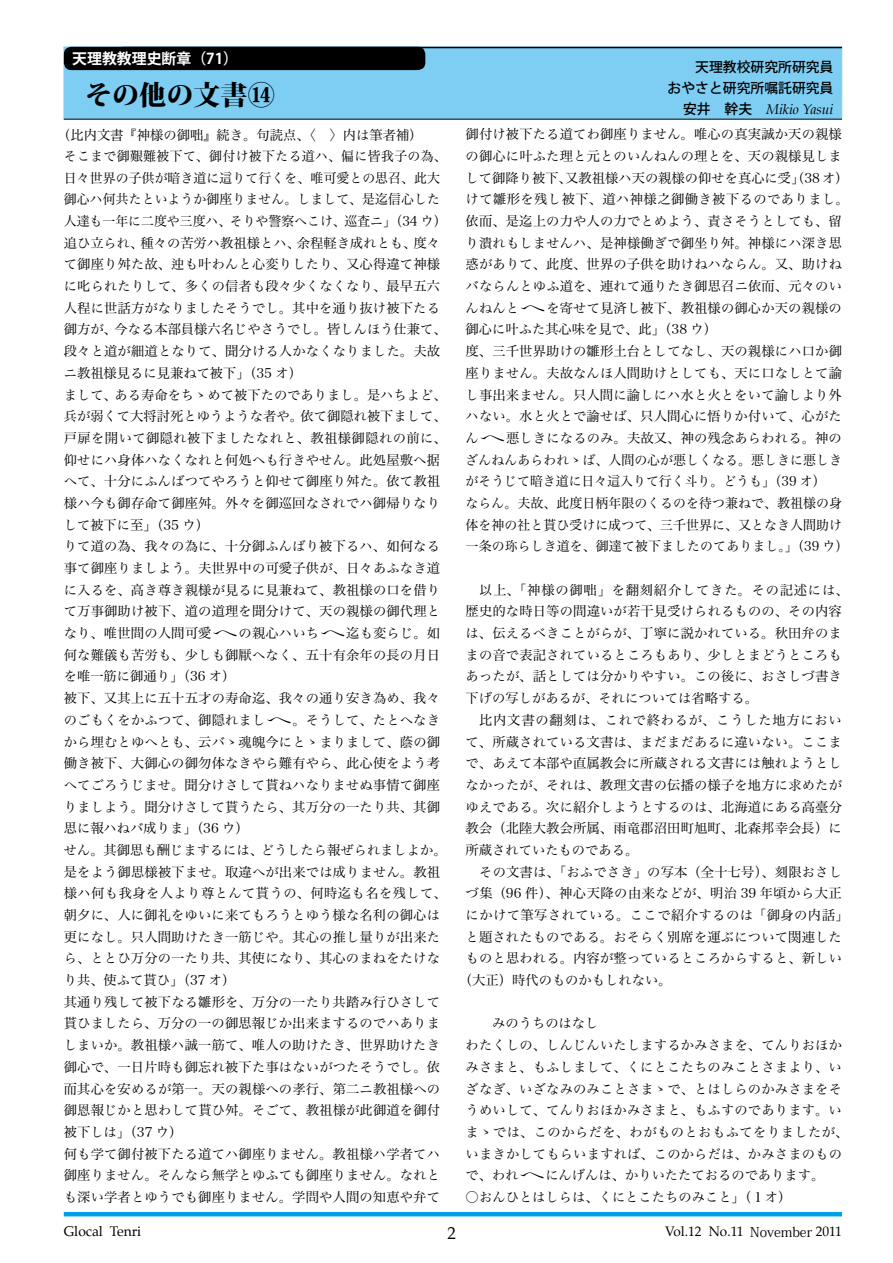
<style>
.page{position:relative;width:893px;height:1263px;background:#fff}
.page>*{position:absolute;margin:0;border:0;box-sizing:border-box;transform-origin:0 0}
.t1{font:800 27.15px "Koz Min Pro";color:#000}
.t2{font:16.95px "Palatino";color:#000}
.t3{font:700 14.85px "Koz Go Pro";color:#fff}
.t4{font:500 13.8px/21.3px "Koz Go Pro";color:#000;text-align:right}
.t5{font:italic 13.8px "Palatino";color:#000}
.t6{font:13.8px "Palatino";color:#000}
.t7{font:13.5px "Palatino";color:#000}
.t8{font:13.35px/21.8px "Hira Min Pro W3";letter-spacing:.015em;color:#000}
.t9{font:13.35px "Hira Min Pro W3";letter-spacing:.035em;color:#000}
.s1{font-family:"Koz Go Pro";font-weight:500;font-style:normal}
.s2{font-family:"Koz Min Pro"}
</style>
<div class="page">
<hr style="left:64px;top:1212px;width:778px;height:4px;background:#00a0e9">
<div style="left:64px;top:47px;width:778px;height:72px;background:#7ecef4;border:1px solid #7ecef4"></div>
<hr style="left:64px;top:119px;width:778px;height:1px;background:#000">
<hr style="left:122px;top:47px;width:720px;height:1px;background:#000">
<div style="left:65px;top:48px;width:360px;height:21px;background:#000;border-radius:7px"></div>
<div style="left:64px;top:47px;width:361px;height:23px;border:2px solid #000;border-radius:7px"></div>
<p class="t3" style="left:72px;top:49px;width:167px">天理教教理史断章（71）</p>
<h1 class="t1" style="left:85px;top:74px;width:191px">その他の文書⑭</h1>
<p class="t4" style="left:668px;top:57px;width:167px">天理教校研究所研究員<br>おやさと研究所嘱託研究員</p>
<p class="t5" style="left:655px;top:98px;width:179px"><span class="s1">　　安井　幹夫　</span>Mikio Yasui</p>
<p class="t8" style="left:64px;top:122px;width:385px;text-indent:-7px">（比内文書『神様の御咄』続き。句読点、〈　〉内は筆者補）<br>そこまで御艱難被下て、御付け被下たる道ハ、偏に皆我子の為、日々世界の子供が暗き道に這りて行くを、唯可愛との思召、此大御心ハ何共たといようか御座りません。しまして、是迄信心した人達も一年に二度や三度ハ、そりや警察へこけ、巡査ニ」（34 ウ）追ひ立られ、種々の苦労ハ教祖様とハ、余程軽き成れとも、度々て御座り舛た故、迚も叶わんと心変りしたり、又心得違て神様に叱られたりして、多くの信者も段々少くなくなり、最早五六人程に世話方がなりましたそうでし。其中を通り抜け被下たる御方が、今なる本部員様六名じやさうでし。皆しんほう仕兼て、段々と道が細道となりて、聞分ける人かなくなりました。夫故ニ教祖様見るに見兼ねて被下」（35 オ）<br>まして、ある寿命をちゝめて被下たのでありまし。是ハちよど、兵が弱くて大将討死とゆうような者や。依て御隠れ被下まして、戸扉を開いて御隠れ被下ましたなれと、教祖様御隠れの前に、仰せにハ身体ハなくなれと何処へも行きやせん。此処屋敷へ据へて、十分にふんばつてやろうと仰せて御座り舛た。依て教祖様ハ今も御存命て御座舛。外々を御巡回なされでハ御帰りなりして被下に至」（35 ウ）<br>りて道の為、我々の為に、十分御ふんばり被下るハ、如何なる事て御座りましよう。夫世界中の可愛子供が、日々あふなき道に入るを、高き尊き親様が見るに見兼ねて、教祖様の口を借りて万事御助け被下、道の道理を聞分けて、天の親様の御代理となり、唯世間の人間可愛への親心ハいちへ迄も変らじ。如何な難儀も苦労も、少しも御厭へなく、五十有余年の長の月日を唯一筋に御通り」（36 オ）<br>被下、又其上に五十五才の寿命迄、我々の通り安き為め、我々のごもくをかふつて、御隠れましへ。そうして、たとへなきから埋むとゆへとも、云バゝ魂魄今にとゝまりまして、蔭の御働き被下、大御心の御勿体なきやら難有やら、此心使をよう考へてごろうじませ。聞分けさして貰ねハなりませぬ事情て御座りましよう。聞分けさして貰うたら、其万分の一たり共、其御思に報ハねバ成りま」（36 ウ）<br>せん。其御思も酬じまするには、どうしたら報ぜられましよか。是をよう御思様被下ませ。取違へが出来では成りません。教祖様ハ何も我身を人より尊とんて貰うの、何時迄も名を残して、朝夕に、人に御礼をゆいに来てもろうとゆう様な名利の御心は更になし。只人間助けたき一筋じや。其心の推し量りが出来たら、ととひ万分の一たり共、其使になり、其心のまねをたけなり共、使ふて貰ひ」（37 オ）<br>其通り残して被下なる雛形を、万分の一たり共踏み行ひさして貰ひましたら、万分の一の御思報じか出来まするのでハありましまいか。教祖様ハ誠一筋て、唯人の助けたき、世界助けたき御心で、一日片時も御忘れ被下た事はないがつたそうでし。依而其心を安めるが第一。天の親様への孝行、第二ニ教祖様への御恩報じかと思わして貰ひ舛。そごて、教祖様が此御道を御付被下しは」（37 ウ）<br>何も学て御付被下たる道てハ御座りません。教祖様ハ学者てハ御座りません。そんなら無学とゆふても御座りません。なれとも深い学者とゆうでも御座りません。学問や人間の知恵や弁て</p>
<p class="t8" style="left:466px;top:122px;width:385px">御付け被下たる道てわ御座りません。唯心の真実誠か天の親様の御心に叶ふた理と元とのいんねんの理とを、天の親様見しまして御降り被下、又教祖様ハ天の親様の仰せを真心に受」（38オ）けて雛形を残し被下、道ハ神様之御働き被下るのでありまし。依而、是迄上の力や人の力でとめよう、責さそうとしても、留り潰れもしませんハ、是神様働ぎで御坐り舛。神様にハ深き思惑がありて、此度、世界の子供を助けねハならん。又、助けねバならんとゆふ道を、連れて通りたき御思召ニ依而、元々のいんねんとへを寄せて見済し被下、教祖様の御心か天の親様の御心に叶ふた其心味を見で、此」（38 ウ）<br>度、三千世界助けの雛形土台としてなし、天の親様にハ口か御座りません。夫故なんほ人間助けとしても、天に口なしとて諭し事出来ません。只人間に諭しにハ水と火とをいて諭しより外ハない。水と火とで諭せば、只人間心に悟りか付いて、心がたんへ悪しきになるのみ。夫故又、神の残念あらわれる。神のざんねんあらわれゝば、人間の心が悪しくなる。悪しきに悪しきがそうじて暗き道に日々這入りて行く斗り。どうも」（39 オ）<br>ならん。夫故、此度日柄年限のくるのを待つ兼ねで、教祖様の身体を神の社と貰ひ受けに成つて、三千世界に、又となき人間助け一条の珎らしき道を、御達て被下ましたのてありまし。」（39 ウ）</p>
<p class="t8" style="left:466px;top:578px;width:384px;text-indent:14px">以上、「神様の御咄」を翻刻紹介してきた。その記述には、歴史的な時日等の間違いが若干見受けられるものの、その内容は、伝えるべきことがらが、丁寧に説かれている。秋田弁のままの音で表記されているところもあり、少しとまどうところもあったが、話としては分かりやすい。この後に、おさしづ書き下げの写しがあるが、それについては省略する。</p>
<p class="t8" style="left:466px;top:708px;width:378px;text-align:justify;text-indent:14px">比内文書の翻刻は、これで終わるが、こうした地方において、所蔵されている文書は、まだまだあるに違いない。ここまで、あえて本部や直属教会に所蔵される文書には触れようとしなかったが、それは、教理文書の伝播の様子を地方に求めたがゆえである。次に紹介しようとするのは、北海道にある高臺分教会（北陸大教会所属、雨竜郡沼田町旭町、北森邦幸会長）に所蔵されていたものである。</p>
<p class="t8" style="left:479px;top:859px;width:364px">その文書は、「おふでさき」の写本（全十七号）、刻限おさし</p>
<p class="t9" style="left:466px;top:882px;width:378px">づ集（96 件）、神心天降の由来などが、明治 39 年頃から大正</p>
<p class="t9" style="left:466px;top:904px;width:385px">にかけて筆写されている。ここで紹介するのは「御身の内話」</p>
<p class="t8" style="left:466px;top:925px;width:378px">と題されたものである。おそらく別席を運ぶについて関連した</p>
<p class="t8" style="left:466px;top:946px;width:378px">ものと思われる。内容が整っているところからすると、新しい</p>
<p class="t8" style="left:459px;top:968px;width:214px">（大正）時代のものかもしれない。</p>
<p class="t8" style="left:466px;top:1011px;width:384px">　　みのうちのはなし<br>わたくしの、しんじんいたしまするかみさまを、てんりおほかみさまと、もふしまして、くにとこたちのみことさまより、いざなぎ、いざなみのみことさまゝで、とはしらのかみさまをそうめいして、てんりおほかみさまと、もふすのであります。いまゝでは、このからだを、わがものとおもふてをりましたが、いまきかしてもらいますれば、このからだは、かみさまのもので、われへにんげんは、かりいたたておるのであります。</p>
<p class="t8" style="left:466px;top:1185px;width:327px">○ おんひとはしらは、くにとこたちのみこと」（１オ）</p>
<p class="t6" style="left:64px;top:1220px;width:79px">Glocal Tenri</p>
<p class="t2" style="left:448px;top:1219px;width:10px">2</p>
<p class="t7" style="left:665px;top:1220px;width:178px">Vol.12 No.11 <span class="s2">November</span> 2011</p>
</div>
